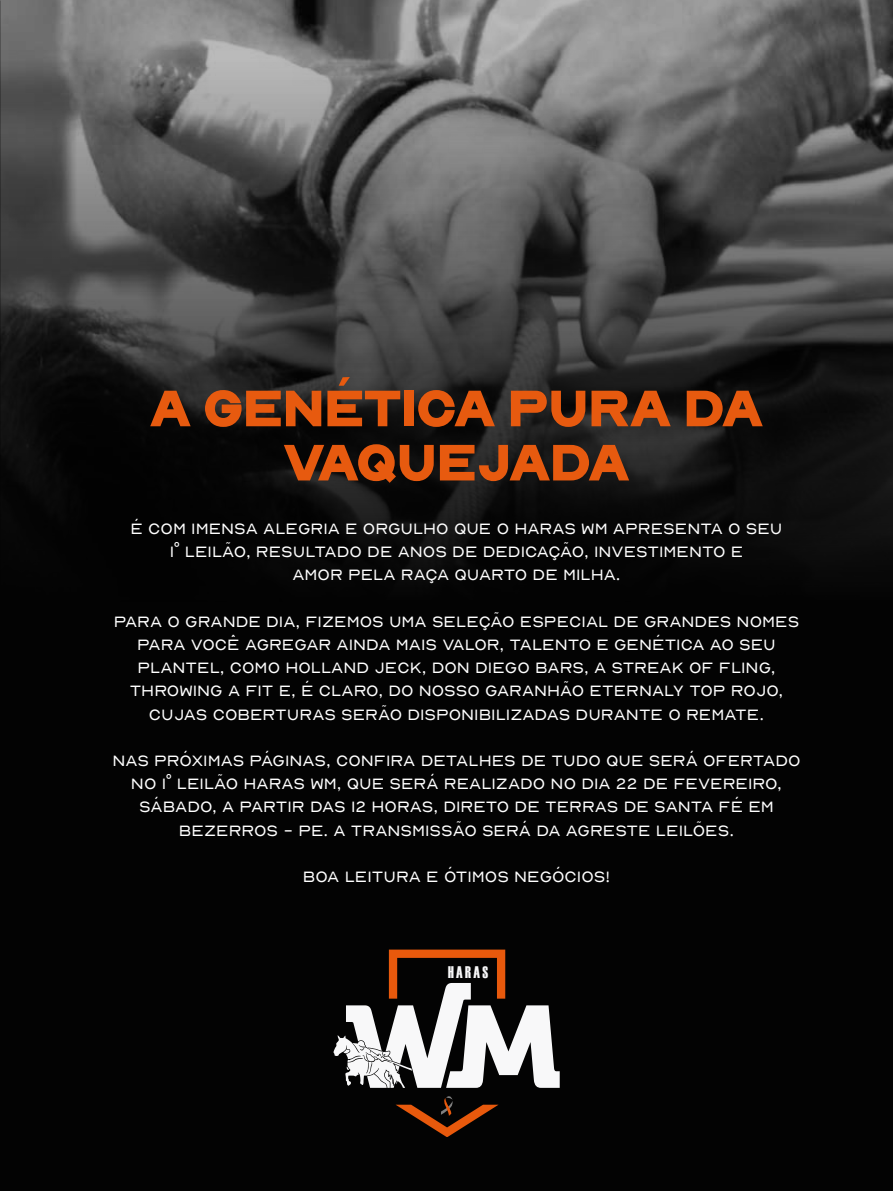
<style>
.page{position:relative;width:893px;height:1191px;background:#030303}
.page>*{position:absolute;margin:0;border:0;box-sizing:border-box;transform-origin:0 0}
.t1{font:900 53.55px/54.2px "NORD";letter-spacing:-.07em;color:#e75a0f;text-align:center}
.t2{font:16.8px "Haettenschweiler";letter-spacing:.16em;color:#f8f8f9;scale:.9 1}
.t3{font:15.75px/23.2px "NORD";color:#fff;text-align:center}
</style>
<div class="page">
<img style="left:0;top:0;width:893px;height:570px">
<svg style="left:396px;top:1096px;width:103px;height:41px"></svg>
<svg style="left:333px;top:949px;width:227px;height:139px"></svg>
<h1 class="t1" style="left:148px;top:380px;width:618px">A GENÉTICA PURA DA<br>VAQUEJADA</h1>
<p class="t3" style="left:131px;top:516px;width:653px">É COM IMENSA ALEGRIA E ORGULHO QUE O HARAS WM APRESENTA O SEU<br>1º LEILÃO, RESULTADO DE ANOS DE DEDICAÇÃO, INVESTIMENTO E<br>AMOR PELA RAÇA QUARTO DE MILHA.</p>
<p class="t3" style="left:114px;top:609px;width:687px">PARA O GRANDE DIA, FIZEMOS UMA SELEÇÃO ESPECIAL DE GRANDES NOMES PARA VOCÊ AGREGAR AINDA MAIS VALOR, TALENTO E GENÉTICA AO SEU PLANTEL, COMO HOLLAND JECK, DON DIEGO BARS, A STREAK OF FLING, THROWING A FIT E, É CLARO, DO NOSSO GARANHÃO ETERNALY TOP ROJO, CUJAS COBERTURAS SERÃO DISPONIBILIZADAS DURANTE O REMATE.</p>
<p class="t3" style="left:112px;top:748px;width:690px">NAS PRÓXIMAS PÁGINAS, CONFIRA DETALHES DE TUDO QUE SERÁ OFERTADO NO 1º LEILÃO HARAS WM, QUE SERÁ REALIZADO NO DIA 22 DE FEVEREIRO, SÁBADO, A PARTIR DAS 12 HORAS, DIRETO DE TERRAS DE SANTA FÉ EM BEZERROS - PE. A TRANSMISSÃO SERÁ DA AGRESTE LEILÕES.</p>
<p class="t3" style="left:303px;top:864px;width:309px">BOA LEITURA E ÓTIMOS NEGÓCIOS!</p>
<p class="t2" style="left:448px;top:960px;width:46px">HARAS</p>
</div>
